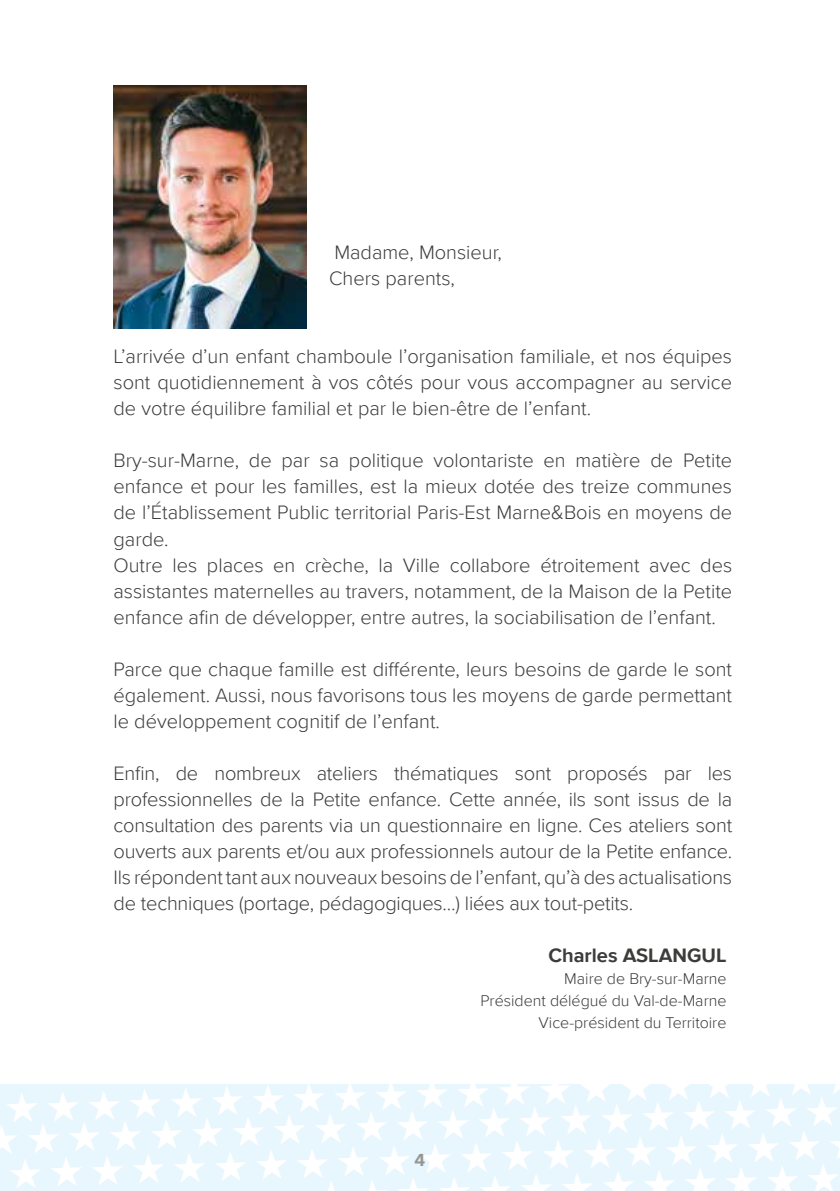
<style>
.page{position:relative;width:840px;height:1191px;background:#fff}
.page>*{position:absolute;margin:0;border:0;box-sizing:border-box;transform-origin:0 0}
.t1{font:300 20px/26px "Proxima Nova";color:#3c3c3b;text-align:justify}
.t2{font:700 20px "Proxima Nova";color:#3c3c3b}
.t3{font:700 18px "Proxima Nova";color:#979696}
.t4{font:300 16px/22px "Proxima Nova";color:#3c3c3b;text-align:right}
</style>
<div class="page">
<img style="left:113px;top:85px;width:193px;height:244px">
<div style="left:0;top:1084px;width:839px;height:107px;background:#e8f6fe"></div>
<p class="t1" style="left:329px;top:239px;width:174px">Madame, Monsieur,<br>Chers parents,</p>
<p class="t1" style="left:113px;top:343px;width:619px">L’arrivée d’un enfant chamboule l’organisation familiale, et nos équipes sont quotidiennement à vos côtés pour vous accompagner au service de votre équilibre familial et par le bien-être de l’enfant.</p>
<p class="t1" style="left:113px;top:447px;width:620px;text-align:left">Bry-sur-Marne, de par sa politique volontariste en matière de Petite enfance et pour les familles, est la mieux dotée des treize communes de l’Établissement Public territorial Paris-Est Marne&amp;Bois en moyens de garde.<br>Outre les places en crèche, la Ville collabore étroitement avec des assistantes maternelles au travers, notamment, de la Maison de la Petite enfance afin de développer, entre autres, la sociabilisation de l’enfant.</p>
<p class="t1" style="left:113px;top:655px;width:619px">Parce que chaque famille est différente, leurs besoins de garde le sont également. Aussi, nous favorisons tous les moyens de garde permettant le développement cognitif de l’enfant.</p>
<p class="t1" style="left:113px;top:759px;width:619px">Enfin, de nombreux ateliers thématiques sont proposés par les professionnelles de la Petite enfance. Cette année, ils sont issus de la consultation des parents via un questionnaire en ligne. Ces ateliers sont ouverts aux parents et/ou aux professionnels autour de la Petite enfance.<br>Ils répondent tant aux nouveaux besoins de l’enfant, qu’à des actualisations de techniques (portage, pédagogiques…) liées aux tout-petits.</p>
<p class="t2" style="left:548px;top:940px;width:179px">Charles ASLANGUL</p>
<p class="t4" style="left:480px;top:967px;width:247px">Maire de Bry-sur-Marne<br>Président délégué du Val-de-Marne<br>Vice-président du Territoire</p>
<p class="t3" style="left:414px;top:1146px;width:12px">4</p>
</div>
